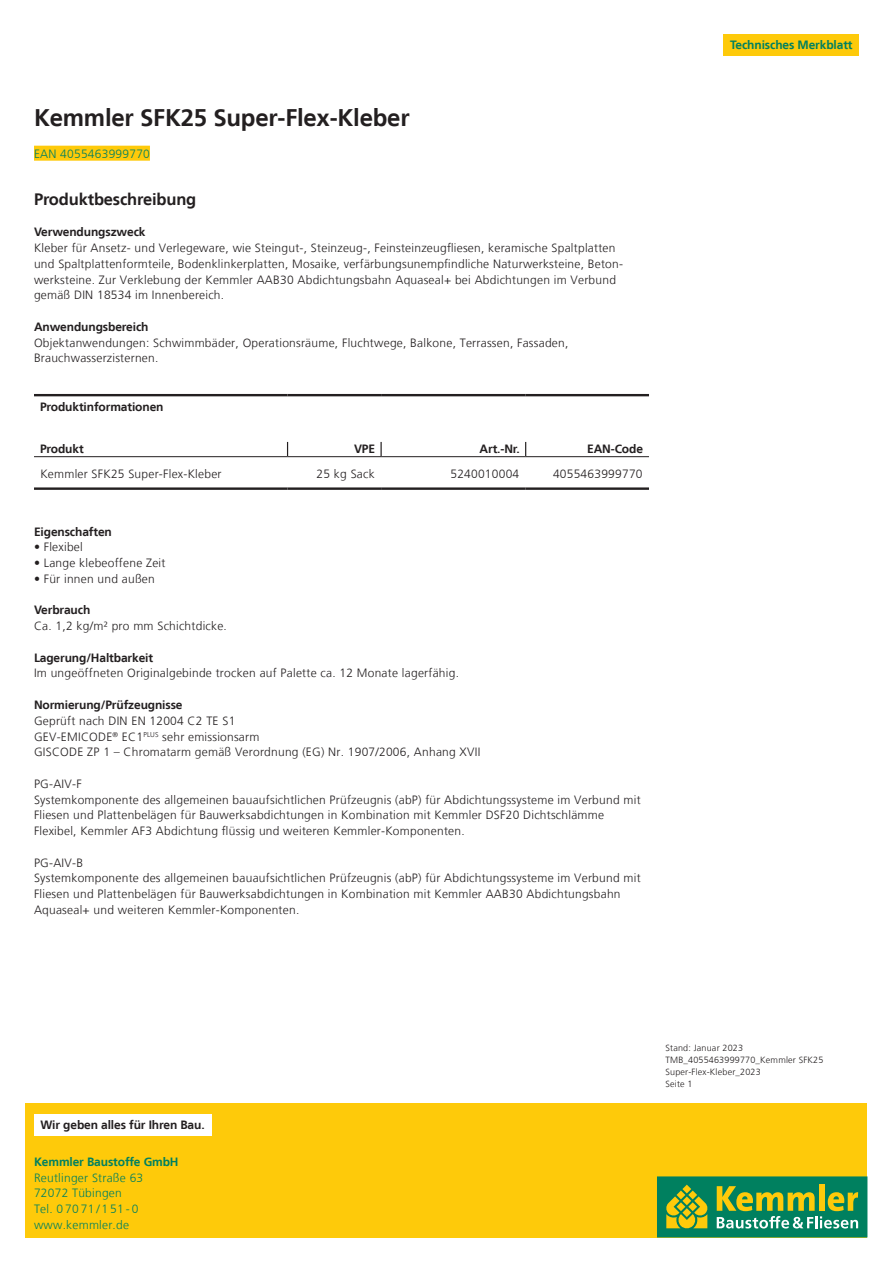
<style>
.page{position:relative;width:893px;height:1263px;background:#fff}
.page>*{position:absolute;margin:0;border:0;box-sizing:border-box;transform-origin:0 0}
.Überschrift__Produkt{font:700 24px "Frutiger LT";letter-spacing:-.01em;color:#231f20}
.Überschrift_16pt__z{font:700 16.5px "Frutiger LT";letter-spacing:-.01em;color:#231f20}
.Fließtext{font:300 12px/15.8px "Frutiger LT";letter-spacing:.02em;color:#231f20}
.Aufzählung{font:300 12px/15.8px "Frutiger LT";letter-spacing:.02em;color:#231f20}
.Überschrift_8pt{font:700 12px "Frutiger LT";letter-spacing:-.01em;color:#231f20}
.EAN{font:300 12px/15.8px "Frutiger LT";letter-spacing:.02em;color:#00805f}
.Tabelleninhalt_links{font:300 12px "Frutiger LT";letter-spacing:.02em;color:#231f20}
.Tabellenüberschrift{font:700 12px "Frutiger LT";letter-spacing:-.01em;color:#231f20}
.t1{font:700 12px "Frutiger LT";letter-spacing:-.01em;color:#00805f}
.Tabelleninhalt_recht{font:300 12px "Frutiger LT";letter-spacing:.02em;color:#231f20}
.Nebenbemerkung_Seite{font:300 9px/12px "Frutiger LT";letter-spacing:.02em;color:#231f20}
</style>
<div class="page">
<div style="left:26px;top:1103px;width:841px;height:134px;background:#feca0a"></div>
<div style="left:657px;top:1176px;width:210px;height:61px;background:#00805f"></div>
<svg style="left:666px;top:1184px;width:42px;height:45px"></svg>
<svg style="left:716px;top:1185px;width:142px;height:44px"></svg>
<div style="left:34px;top:1113px;width:177px;height:22px;background:#fff"></div>
<div style="left:724px;top:34px;width:135px;height:22px;background:#feca0a"></div>
<div style="left:34px;top:146px;width:116px;height:15px;background:#feca0a"></div>
<svg style="left:287px;top:442px;width:1px;height:14px"></svg>
<svg style="left:380px;top:442px;width:2px;height:14px"></svg>
<svg style="left:525px;top:442px;width:1px;height:14px"></svg>
<hr style="left:34px;top:456px;width:254px;height:1px;background:#231f20">
<hr style="left:288px;top:456px;width:93px;height:1px;background:#231f20">
<hr style="left:381px;top:456px;width:145px;height:1px;background:#231f20">
<hr style="left:526px;top:456px;width:123px;height:1px;background:#231f20">
<hr style="left:34px;top:394px;width:254px;height:2px;background:#231f20">
<hr style="left:288px;top:394px;width:93px;height:2px;background:#231f20">
<hr style="left:381px;top:394px;width:145px;height:2px;background:#231f20">
<hr style="left:526px;top:394px;width:123px;height:2px;background:#231f20">
<hr style="left:34px;top:487px;width:254px;height:3px;background:#231f20">
<hr style="left:288px;top:487px;width:93px;height:3px;background:#231f20">
<hr style="left:381px;top:487px;width:145px;height:3px;background:#231f20">
<hr style="left:526px;top:487px;width:123px;height:3px;background:#231f20">
<p class="Überschrift__Produkt" style="left:34px;top:104px;width:377px">Kemmler SFK25 Super-Flex-Kleber</p>
<p class="EAN" style="left:34px;top:146px;width:117px">EAN 4055463999770</p>
<p class="Überschrift_16pt__z" style="left:34px;top:189px;width:164px">Produktbeschreibung</p>
<p class="Überschrift_8pt" style="left:34px;top:225px;width:113px">Verwendungszweck</p>
<p class="Fließtext" style="left:34px;top:240px;width:583px">Kleber für Ansetz- und Verlegeware, wie Steingut-, Steinzeug-, Feinsteinzeugfliesen, keramische Spaltplatten</p>
<p class="Fließtext" style="left:34px;top:256px;width:591px">und Spaltplattenformteile, Bodenklinkerplatten, Mosaike, verfärbungsunempfindliche Naturwerksteine, Beton&shy;werksteine. Zur Verklebung der Kemmler AAB30 Abdichtungsbahn Aquaseal+ bei Abdichtungen im Verbund gemäß DIN 18534 im Innenbereich.</p>
<p class="Überschrift_8pt" style="left:34px;top:320px;width:116px">Anwendungsbereich</p>
<p class="Aufzählung" style="left:34px;top:335px;width:536px">Objektanwendungen: Schwimmbäder, Operationsräume, Fluchtwege, Balkone, Terrassen, Fassaden,<br>Brauchwasserzisternen.</p>
<p class="Tabellenüberschrift" style="left:40px;top:399px;width:125px">Produktinformationen</p>
<p class="Tabellenüberschrift" style="left:40px;top:442px;width:45px">Produkt</p>
<p class="Tabellenüberschrift" style="left:354px;top:442px;width:23px">VPE</p>
<p class="Tabellenüberschrift" style="left:480px;top:442px;width:42px">Art.-Nr.</p>
<p class="Tabellenüberschrift" style="left:587px;top:442px;width:57px">EAN-Code</p>
<p class="Tabelleninhalt_links" style="left:40px;top:467px;width:183px">Kemmler SFK25 Super-Flex-Kleber</p>
<p class="Tabelleninhalt_recht" style="left:317px;top:467px;width:60px">25 kg Sack</p>
<p class="Tabelleninhalt_recht" style="left:450px;top:467px;width:70px">5240010004</p>
<p class="Tabelleninhalt_recht" style="left:553px;top:467px;width:91px">4055463999770</p>
<p class="Überschrift_8pt" style="left:34px;top:524px;width:79px">Eigenschaften</p>
<p class="Aufzählung" style="left:34px;top:540px;width:50px">• Flexibel</p>
<p class="Aufzählung" style="left:34px;top:555px;width:133px">• Lange klebeoffene Zeit</p>
<p class="Aufzählung" style="left:34px;top:571px;width:122px">• Für innen und außen</p>
<p class="Überschrift_8pt" style="left:34px;top:603px;width:58px">Verbrauch</p>
<p class="Tabelleninhalt_links" style="left:34px;top:619px;width:194px">Ca. 1,2 kg/m² pro mm Schichtdicke.</p>
<p class="Überschrift_8pt" style="left:34px;top:650px;width:121px">Lagerung/Haltbarkeit</p>
<p class="Fließtext" style="left:34px;top:666px;width:426px">Im ungeöffneten Originalgebinde trocken auf Palette ca. 12 Monate lagerfähig.</p>
<p class="Überschrift_8pt" style="left:34px;top:698px;width:150px">Normierung/Prüfzeugnisse</p>
<p class="Fließtext" style="left:34px;top:713px;width:203px">Geprüft nach DIN EN 12004 C2 TE S1</p>
<p class="Fließtext" style="left:34px;top:729px;width:227px">GEV-EMICODE<sup>®</sup> EC1<sup>PLUS</sup> sehr emissionsarm</p>
<p class="Fließtext" style="left:34px;top:744px;width:448px">GISCODE ZP 1 – Chromatarm gemäß Verordnung (EG) Nr. 1907/2006, Anhang XVII</p>
<p class="Fließtext" style="left:34px;top:776px;width:49px">PG-AIV-F</p>
<p class="Fließtext" style="left:34px;top:792px;width:608px">Systemkomponente des allgemeinen bauaufsichtlichen Prüfzeugnis (abP) für Abdichtungssysteme im Verbund mit<br>Fliesen und Plattenbelägen für Bauwerksabdichtungen in Kombination mit Kemmler DSF20 Dichtschlämme<br>Flexibel, Kemmler AF3 Abdichtung flüssig und weiteren Kemmler-Komponenten.</p>
<p class="Fließtext" style="left:34px;top:855px;width:51px">PG-AIV-B</p>
<p class="Fließtext" style="left:34px;top:870px;width:608px">Systemkomponente des allgemeinen bauaufsichtlichen Prüfzeugnis (abP) für Abdichtungssysteme im Verbund mit<br>Fliesen und Plattenbelägen für Bauwerksabdichtungen in Kombination mit Kemmler AAB30 Abdichtungsbahn<br>Aquaseal+ und weiteren Kemmler-Komponenten.</p>
<p class="t1" style="left:730px;top:38px;width:124px">Technisches Merkblatt</p>
<p class="Überschrift_8pt" style="left:40px;top:1118px;width:166px">Wir geben alles für Ihren Bau.</p>
<p class="t1" style="left:34px;top:1154px;width:146px">Kemmler Baustoffe GmbH</p>
<p class="EAN" style="left:34px;top:1170px;width:111px">Reutlinger Straße 63<br>72072 Tübingen<br>Tel. 07071/151-0 www.kemmler.de</p>
<p class="Nebenbemerkung_Seite" style="left:665px;top:1042px;width:79px">Stand: Januar 2023</p>
<p class="Nebenbemerkung_Seite" style="left:665px;top:1054px;width:159px">TMB_4055463999770_Kemmler SFK25<br>Super-Flex-Kleber_2023</p>
<p class="Nebenbemerkung_Seite" style="left:665px;top:1078px;width:29px">Seite 1</p>
</div>
